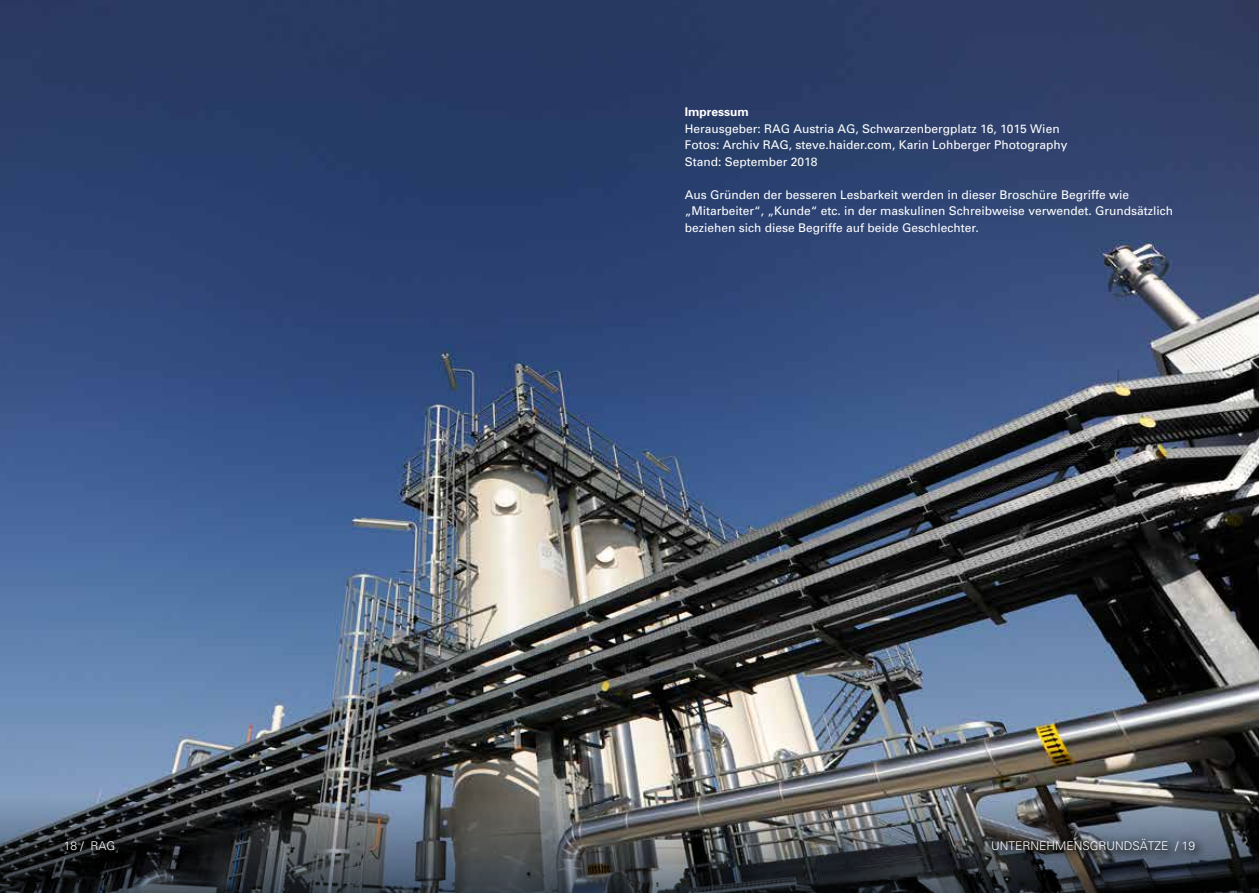
<style>
.page{position:relative;width:1259px;height:893px;background:#fff}
.page>*{position:absolute;margin:0;border:0;box-sizing:border-box;transform-origin:0 0}
.t1{font:12px/16.5px "Univers";color:#fff}
.t2{font:300 12px "Univers 45";color:#fff}
.t3{font:700 12px "Univers";color:#fff}
</style>
<div class="page">
<img style="left:0;top:0;width:1259px;height:797px">
<svg style="left:0;top:797px;width:1259px;height:96px;background:#43484c"></svg>
<svg style="left:980px;top:829px;width:226px;height:33px;background:#4a525b"></svg>
<svg style="left:55px;top:831px;width:70px;height:31px;background:#191a1c"></svg>
<p class="t3" style="left:685px;top:104px;width:65px">Impressum</p>
<p class="t1" style="left:685px;top:120px;width:384px">Herausgeber: RAG Austria AG, Schwarzenbergplatz 16, 1015 Wien<br>Fotos: Archiv RAG, steve.haider.com, Karin Lohberger Photography<br>Stand: September 2018</p>
<p class="t1" style="left:685px;top:186px;width:490px">Aus Gründen der besseren Lesbarkeit werden in dieser Broschüre Begriffe wie „Mitarbeiter“, „Kunde“ etc. in der maskulinen Schreibweise verwendet. Grundsätzlich beziehen sich diese Begriffe auf beide Geschlechter.</p>
<p class="t2" style="left:64px;top:839px;width:53px">18 / RAG</p>
<p class="t2" style="left:991px;top:839px;width:206px">UNTERNEHMENSGRUNDSÄTZE / 19</p>
</div>
